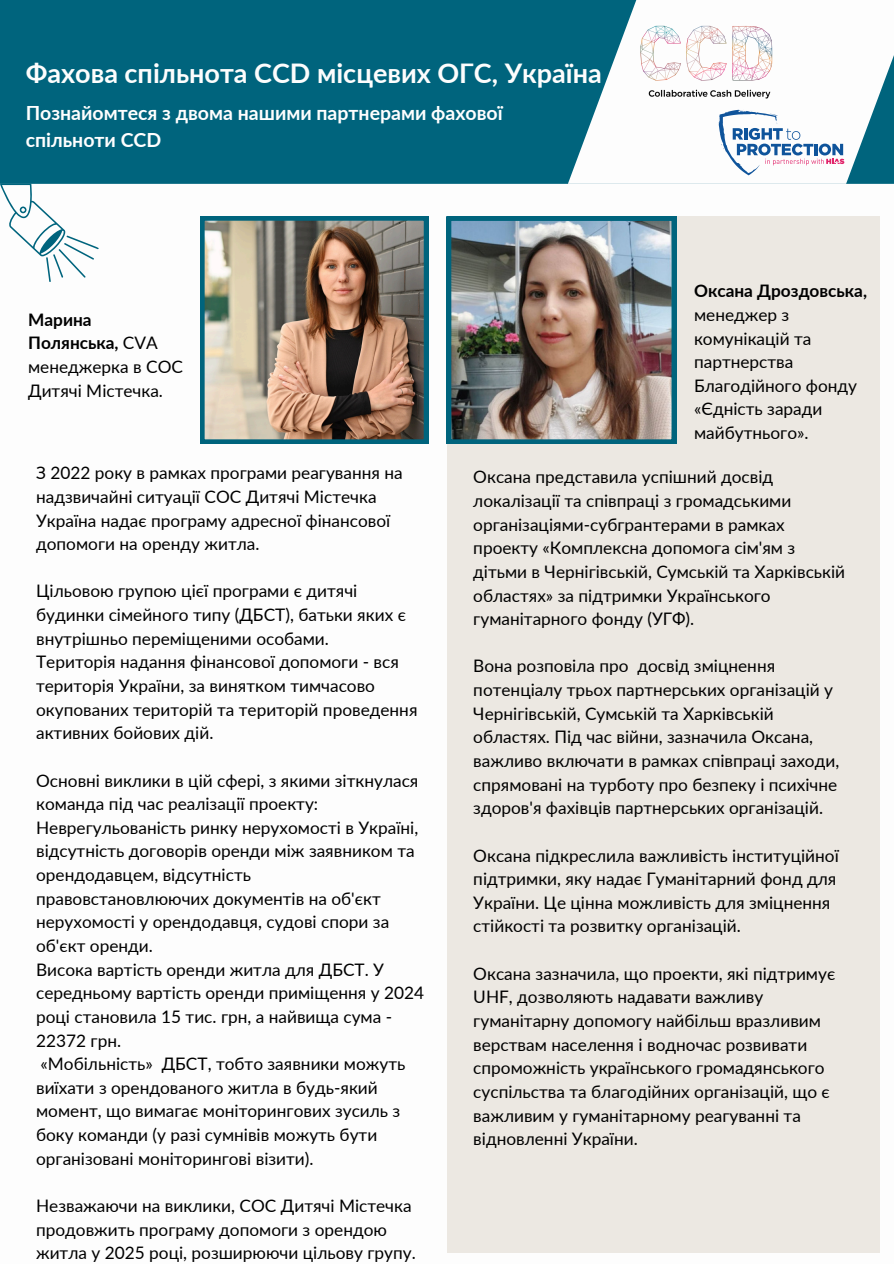
<style>
.page{position:relative;width:894px;height:1264px;background:#fff}
.page>*{position:absolute;margin:0;border:0;box-sizing:border-box;transform-origin:0 0}
.t1{font:700 27px "Lato";color:#fdfdfd}
.t2{font:700 19.5px/27px "Lato";color:#fff}
.t3{font:17.25px/23.7px "Lato";color:#000}
.s1{font-weight:700}
</style>
<div class="page">
<div style="left:0;top:0;width:567px;height:184px;background:#00647d"></div>
<svg style="left:567px;top:0;width:326px;height:184px"></svg>
<img style="left:637px;top:21px;width:138px;height:81px">
<div style="left:446px;top:216px;width:433px;height:1036px;background:#ece8e2"></div>
<svg style="left:718px;top:110px;width:126px;height:65px"></svg>
<img style="left:200px;top:216px;width:228px;height:227px">
<svg style="left:0;top:183px;width:99px;height:99px"></svg>
<img style="left:446px;top:216px;width:229px;height:228px">
<p class="t1" style="left:26px;top:56px;width:577px">Фахова спільнота CCD місцевих ОГС, Україна</p>
<p class="t2" style="left:26px;top:99px;width:478px">Познайомтеся з двома нашими партнерами фахової спільноти CCD</p>
<p class="t3" style="left:28px;top:307px;width:156px"><span class="s1">Марина<br>Полянська,</span> CVA менеджерка в СОС<br>Дитячі Містечка.</p>
<p class="t3" style="left:693px;top:279px;width:174px"><span class="s1">Оксана Дроздовська, </span>менеджер з комунікацій та партнерства<br>Благодійного фонду «Єдність заради майбутнього».</p>
<p class="t3" style="left:36px;top:461px;width:368px">З 2022 року в рамках програми реагування на надзвичайні ситуації СОС Дитячі Містечка Україна надає програму адресної фінансової допомоги на оренду житла.</p>
<p class="t3" style="left:36px;top:579px;width:371px">Цільовою групою цієї програми є дитячі будинки сімейного типу (ДБСТ), батьки яких є внутрішньо переміщеними особами.</p>
<p class="t3" style="left:36px;top:650px;width:383px">Територія надання фінансової допомоги - вся територія України, за винятком тимчасово окупованих територій та територій проведення активних бойових дій.</p>
<p class="t3" style="left:36px;top:768px;width:384px">Основні виклики в цій сфері, з якими зіткнулася команда під час реалізації проекту:<br>Неврегульованість ринку нерухомості в Україні, відсутність договорів оренди між заявником та орендодавцем, відсутність правовстановлюючих документів на об'єкт нерухомості у орендодавця, судові спори за об'єкт оренди.</p>
<p class="t3" style="left:36px;top:957px;width:389px">Висока вартість оренди житла для ДБСТ. У середньому вартість оренди приміщення у 2024 році становила 15 тис. грн, а найвища сума - 22372 грн.</p>
<p class="t3" style="left:36px;top:1051px;width:370px">«Мобільність» ДБСТ, тобто заявники можуть виїхати з орендованого житла в будь-який момент, що вимагає моніторингових зусиль з боку команди (у разі сумнівів можуть бути організовані моніторингові візити).</p>
<p class="t3" style="left:36px;top:1193px;width:381px">Незважаючи на виклики, СОС Дитячі Містечка продовжить програму допомоги з орендою житла у 2025 році, розширюючи цільову групу.</p>
<p class="t3" style="left:473px;top:465px;width:373px">Оксана представила успішний досвід локалізації та співпраці з громадськими організаціями-субгрантерами в рамках проекту «Комплексна допомога сім'ям з дітьми в Чернігівській, Сумській та Харківській областях» за підтримки Українського гуманітарного фонду (УГФ).</p>
<h1 class="t3" style="left:473px;top:654px;width:367px">Вона розповіла про досвід зміцнення потенціалу трьох партнерських організацій у Чернігівській, Сумській та Харківській областях. Під час війни, зазначила Оксана, важливо включати в рамках співпраці заходи, спрямовані на турботу про безпеку і психічне здоров'я фахівців партнерських організацій.</h1>
<h2 class="t3" style="left:473px;top:843px;width:367px">Оксана підкреслила важливість інституційної підтримки, яку надає Гуманітарний фонд для України. Це цінна можливість для зміцнення стійкості та розвитку організацій.</h2>
<p class="t3" style="left:473px;top:961px;width:363px">Оксана зазначила, що проекти, які підтримує UHF, дозволяють надавати важливу гуманітарну допомогу найбільш вразливим верствам населення і водночас розвивати спроможність українського громадянського суспільства та благодійних організацій, що є важливим у гуманітарному реагуванні та відновленні України.</p>
</div>
